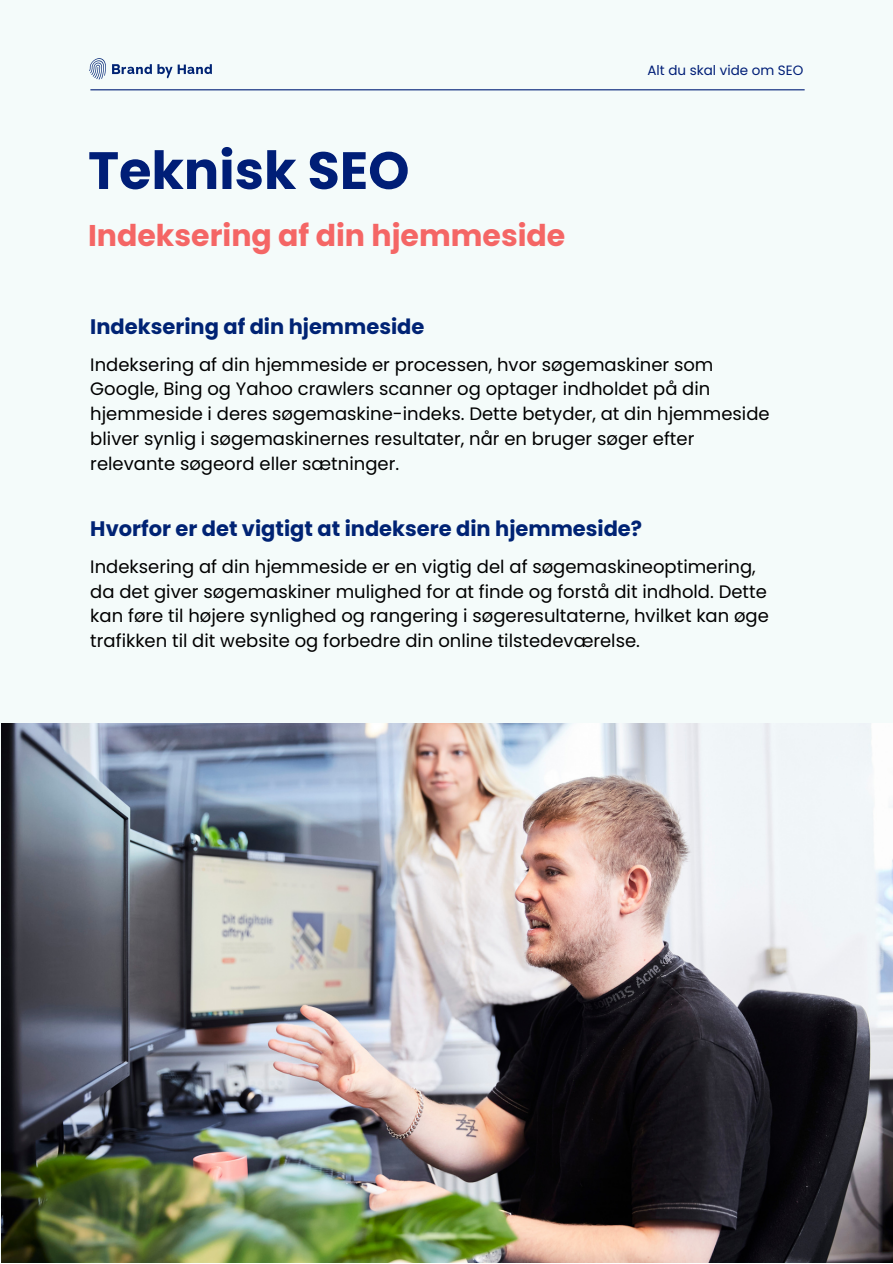
<style>
.page{position:relative;width:893px;height:1264px;background:#fff}
.page>*{position:absolute;margin:0;border:0;box-sizing:border-box;transform-origin:0 0}
.t1{font:700 52.5px "Poppins";color:#001e77}
.t2{font:700 30px "Poppins";color:#f46665}
.t3{font:700 21px "Poppins";color:#002374}
.t4{font:18px/24.8px "Poppins";color:#000}
.t5{font:13.5px "Poppins";color:#001e77}
</style>
<div class="page">
<div style="left:0;top:0;width:892px;height:1262px;background:#f4fbfa"></div>
<hr style="left:90px;top:89px;width:714px;height:1px;background:#001e77">
<svg style="left:89px;top:58px;width:17px;height:22px"></svg>
<svg style="left:112px;top:64px;width:60px;height:14px"></svg>
<svg style="left:178px;top:64px;width:34px;height:10px"></svg>
<img style="left:1px;top:723px;width:891px;height:539px">
<h1 class="t1" style="left:88px;top:140px;width:323px">Teknisk SEO</h1>
<h2 class="t2" style="left:88px;top:218px;width:479px">Indeksering af din hjemmeside</h2>
<p class="t3" style="left:90px;top:314px;width:335px">Indeksering af din hjemmeside</p>
<p class="t5" style="left:647px;top:62px;width:157px">Alt du skal vide om SEO</p>
<p class="t4" style="left:90px;top:352px;width:680px">Indeksering af din hjemmeside er processen, hvor søgemaskiner som Google, Bing og Yahoo crawlers scanner og optager indholdet på din hjemmeside i deres søgemaskine-indeks. Dette betyder, at din hjemmeside bliver synlig i søgemaskinernes resultater, når en bruger søger efter relevante søgeord eller sætninger.</p>
<p class="t3" style="left:90px;top:516px;width:553px">Hvorfor er det vigtigt at indeksere din hjemmeside?</p>
<p class="t4" style="left:90px;top:554px;width:680px">Indeksering af din hjemmeside er en vigtig del af søgemaskineoptimering, da det giver søgemaskiner mulighed for at finde og forstå dit indhold. Dette kan føre til højere synlighed og rangering i søgeresultaterne, hvilket kan øge trafikken til dit website og forbedre din online tilstedeværelse.</p>
</div>
